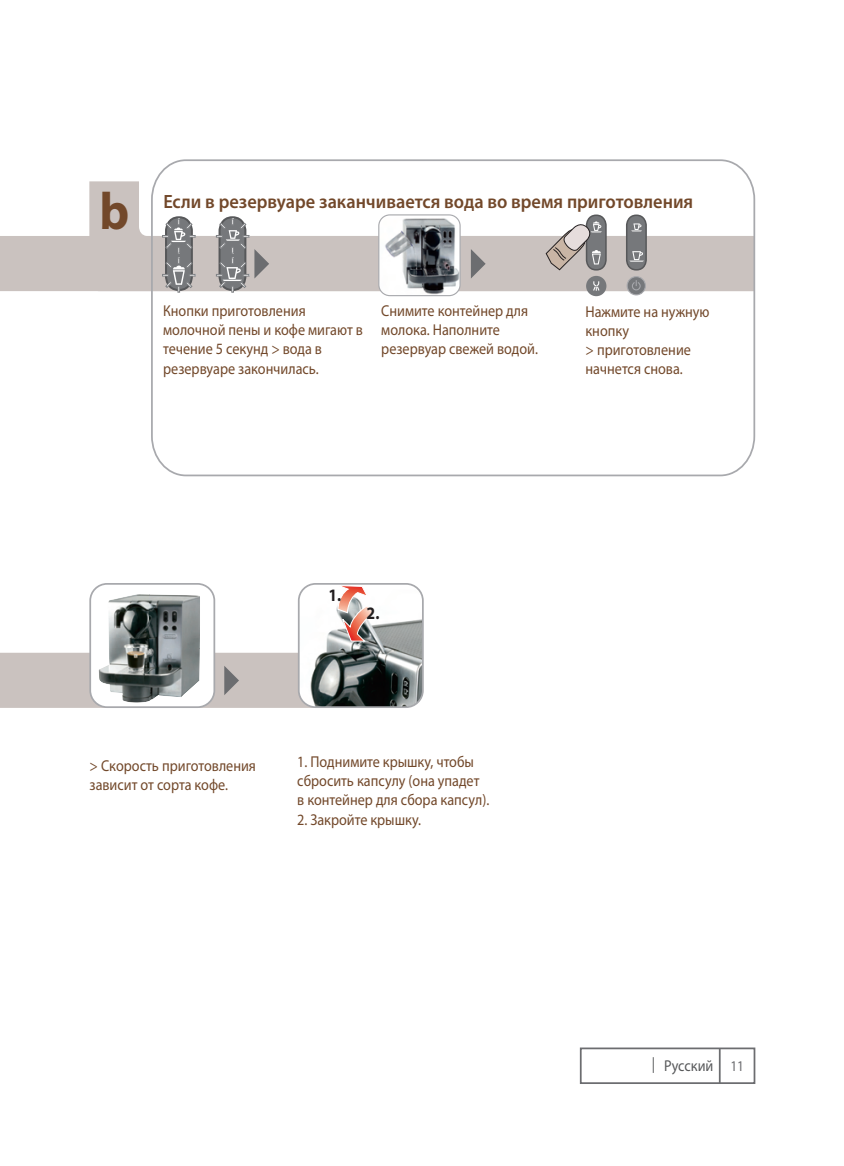
<style>
.page{position:relative;width:844px;height:1166px;background:#fff}
.page>*{position:absolute;margin:0;border:0;box-sizing:border-box;transform-origin:0 0}
.t1{font:700 52.5px "Myriad Pro";color:#72482a;scale:.95 1}
.t2{font:600 19.25px "Myriad Pro";color:#72482a;scale:.95 1}
.t3{font:700 17.5px "Myriad Pro";color:#231f20;scale:.9 1}
.t4{font:15.75px/19.2px "Myriad Pro";color:#72482a;scale:.9 1}
.t5{font:15.75px "Myriad Pro";color:#57585a;scale:.9 1}
.s1{font-size:14.88px;color:#6c6d70}
</style>
<div class="page">
<svg style="left:0;top:599px;width:311px;height:109px"></svg>
<div style="left:0;top:236px;width:89px;height:55px;background:#cac2bf"></div>
<svg style="left:89px;top:181px;width:61px;height:110px;background:#cec7c4"></svg>
<svg style="left:224px;top:666px;width:15px;height:29px"></svg>
<div style="left:90px;top:584px;width:124px;height:123px;background:#fff;border-radius:17px"></div>
<img style="left:98px;top:594px;width:102px;height:108px">
<div style="left:89px;top:583px;width:126px;height:125px;border:2px solid #a8a9ad;border-radius:17px"></div>
<img style="left:299px;top:590px;width:124px;height:117px">
<div style="left:298px;top:583px;width:125px;height:125px;border:2px solid #a8a9ad;border-radius:17px"></div>
<svg style="left:334px;top:585px;width:41px;height:57px"></svg>
<div style="left:579px;top:1047px;width:176px;height:37px;border:2px solid #6c6d70"></div>
<hr style="left:718px;top:1048px;width:2px;height:35px;background:#6c6d70">
<svg style="left:150px;top:159px;width:605px;height:318px"></svg>
<h1 class="t1" style="left:99px;top:191px;width:33px">b</h1>
<p class="t2" style="left:163px;top:194px;width:559px">Если в резервуаре заканчивается вода во время приготовления</p>
<p class="t4" style="left:163px;top:302px;width:223px">Кнопки приготовления молочной пены и кофе мигают в течение 5 секунд &gt; вода в резервуаре закончилась.</p>
<p class="t4" style="left:381px;top:302px;width:175px">Снимите контейнер для молока. Наполните резервуар свежей водой.</p>
<p class="t4" style="left:585px;top:303px;width:139px">Нажмите на нужную кнопку<br>&gt; приготовление начнется снова.</p>
<p class="t3" style="left:328px;top:588px;width:16px">1.</p>
<p class="t3" style="left:366px;top:606px;width:16px">2.</p>
<p class="t4" style="left:90px;top:756px;width:186px">&gt; Скорость приготовления зависит от сорта кофе.</p>
<p class="t4" style="left:297px;top:753px;width:215px">1. Поднимите крышку, чтобы сбросить капсулу (она упадет в контейнер для сбора капсул).</p>
<p class="t4" style="left:297px;top:811px;width:139px">2. Закройте крышку.</p>
<p class="t5" style="left:651px;top:1059px;width:104px">| Русский <span class="s1">11</span></p>
</div>
